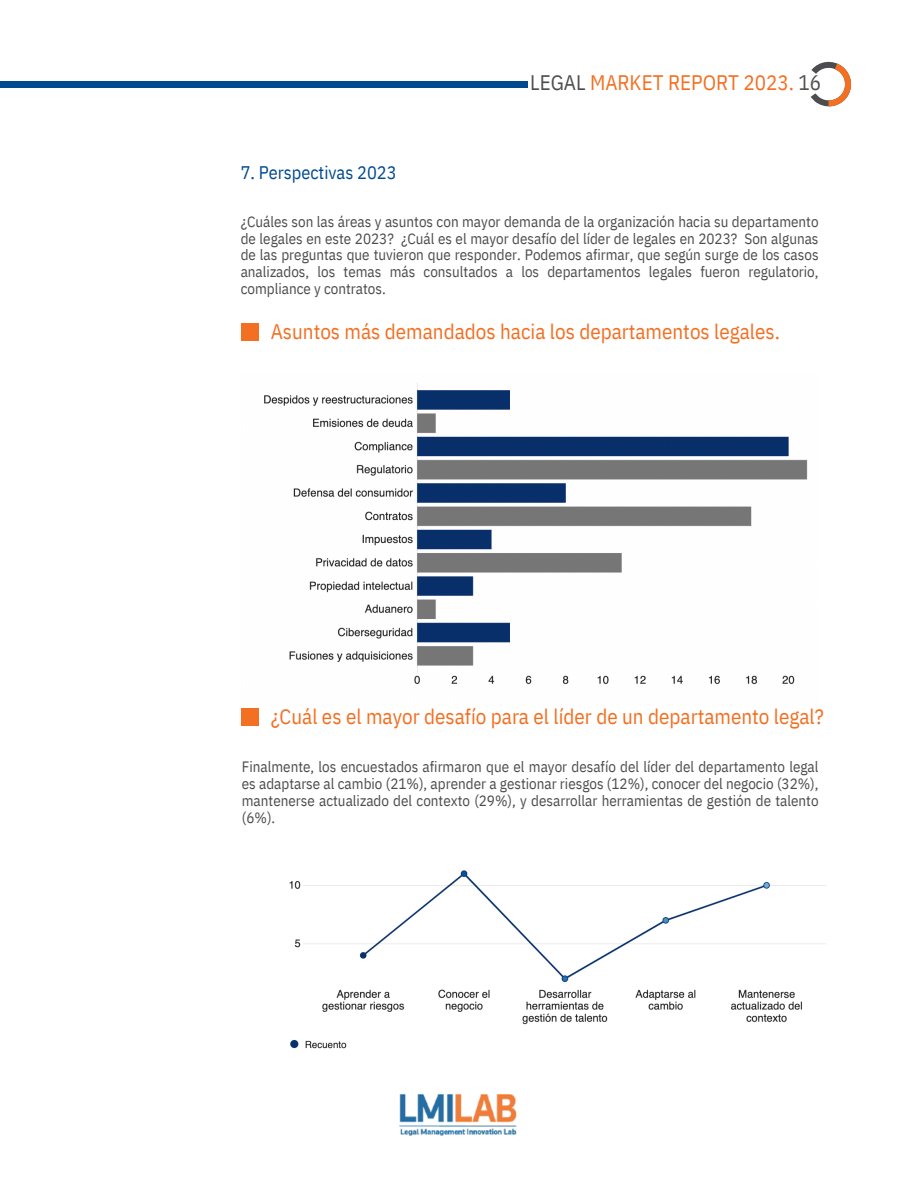
<style>
.page{position:relative;width:918px;height:1188px;background:#fff}
.page>*{position:absolute;margin:0;border:0;box-sizing:border-box;transform-origin:0 0}
.t1{font:21px "IBM Plex Sans Cond";color:#f36f21}
.t2{font:18.15px "IBM Plex Sans Cond";color:#004a8f}
.t3{font:15px/16.8px "IBM Plex Sans Cond";color:#4d4d4f;text-align:justify}
.s1{color:#4d4d4f}
.s2{color:#54524d}
</style>
<div class="page">
<div style="left:0;top:81px;width:528px;height:6px;background:#004a8f"></div>
<svg style="left:811px;top:61px;width:41px;height:46px"></svg>
<img style="left:264px;top:383px;width:544px;height:302px">
<div style="left:242px;top:324px;width:17px;height:17px;background:#f36f21"></div>
<div style="left:242px;top:709px;width:17px;height:17px;background:#f36f21"></div>
<img style="left:289px;top:870px;width:537px;height:179px">
<img style="left:399px;top:1094px;width:118px;height:42px">
<p class="t2" style="left:241px;top:161px;width:157px">7. Perspectivas 2023</p>
<p class="t1" style="left:530px;top:69px;width:292px"><span class="s1">LEGAL</span> MARKET REPORT 2023. <span class="s2">16</span></p>
<p class="t3" style="left:241px;top:213px;width:579px">¿Cuáles son las áreas y asuntos con mayor demanda de la organización hacia su departamento de legales en este 2023? ¿Cuál es el mayor desafío del líder de legales en 2023? Son algunas de las preguntas que tuvieron que responder. Podemos afirmar, que según surge de los casos analizados, los temas más consultados a los departamentos legales fueron regulatorio, compliance y contratos.</p>
<p class="t1" style="left:271px;top:318px;width:511px">Asuntos más demandados hacia los departamentos legales.</p>
<p class="t1" style="left:271px;top:703px;width:555px">¿Cuál es el mayor desafío para el líder de un departamento legal?</p>
<p class="t3" style="left:242px;top:758px;width:578px">Finalmente, los encuestados afirmaron que el mayor desafío del líder del departamento legal es adaptarse al cambio (21%), aprender a gestionar riesgos (12%), conocer del negocio (32%), mantenerse actualizado del contexto (29%), y desarrollar herramientas de gestión de talento (6%).</p>
</div>
